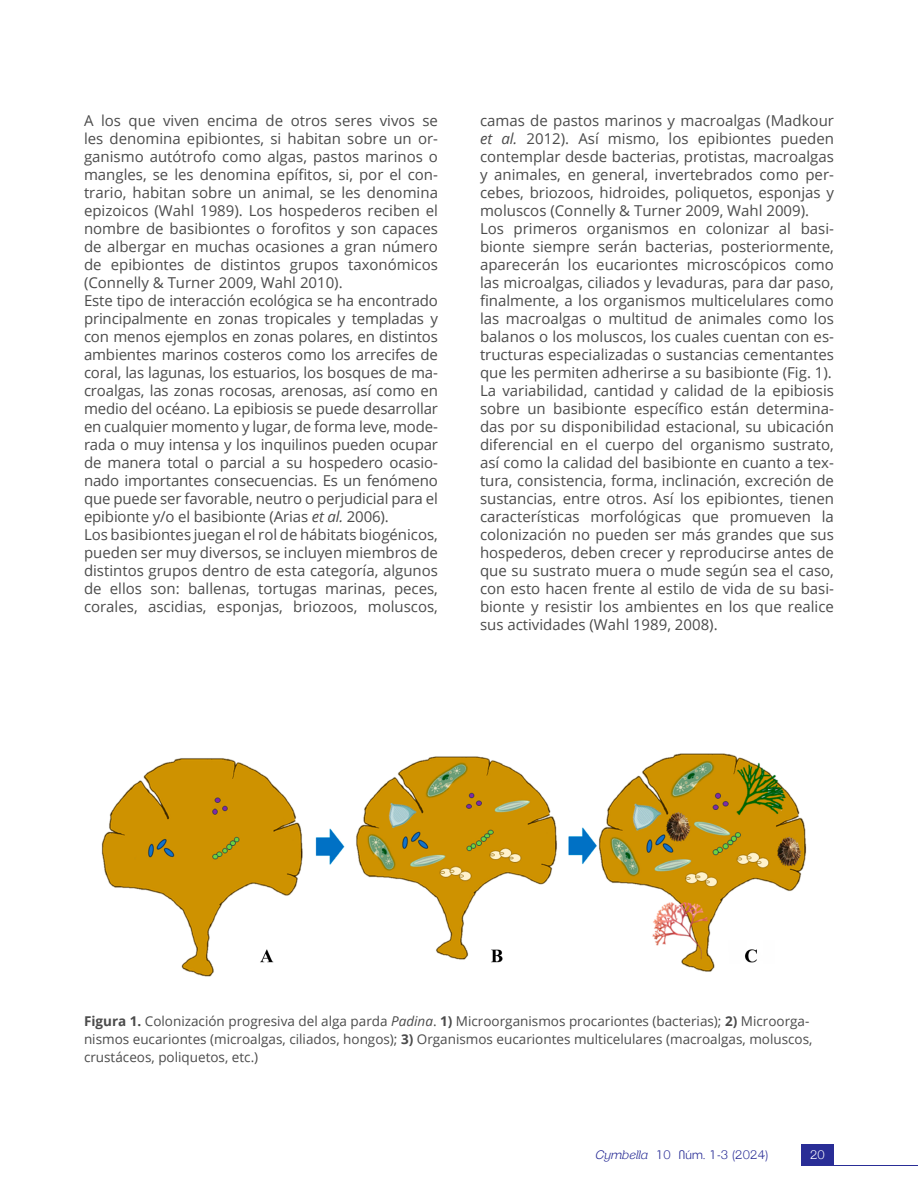
<style>
.page{position:relative;width:918px;height:1188px;background:#fff}
.page>*{position:absolute;margin:0;border:0;box-sizing:border-box;transform-origin:0 0}
.t1{font:15px/18px "Open Sans";color:#4b4b4b}
.t2{font:13.5px/18px "Open Sans";color:#4b4b4b}
.t3{font:300 12px "Clemente P Dae";letter-spacing:.025em;color:#292d96}
.t4{font:300 12px "Clemente P Dae";color:#fff}
.s1{font-style:italic}
.s2{font-weight:700}
.s3{font-family:"Clemente P Daf";font-style:italic}
</style>
<div class="page">
<div style="left:801px;top:1144px;width:33px;height:22px;background:#292d96"></div>
<hr style="left:801px;top:1165px;width:117px;height:1px;background:#292d96">
<img style="left:101px;top:753px;width:706px;height:224px">
<p class="t1" style="left:84px;top:111px;width:356px">A los que viven encima de otros seres vivos se les denomina epibiontes, si habitan sobre un or&shy;ganismo autótrofo como algas, pastos marinos o mangles, se les denomina epífitos, si, por el con&shy;trario, habitan sobre un animal, se les denomina epizoicos (Wahl 1989). Los hospederos reciben el nombre de basibiontes o forofitos y son capaces de albergar en muchas ocasiones a gran número de epibiontes de distintos grupos taxonómicos (Connelly &amp; Turner 2009, Wahl 2010).<br>Este tipo de interacción ecológica se ha encontrado principalmente en zonas tropicales y templadas y con menos ejemplos en zonas polares, en distintos ambientes marinos costeros como los arrecifes de coral, las lagunas, los estuarios, los bosques de ma&shy;croalgas, las zonas rocosas, arenosas, así como en medio del océano. La epibiosis se puede desarrollar en cualquier momento y lugar, de forma leve, mode&shy;rada o muy intensa y los inquilinos pueden ocupar de manera total o parcial a su hospedero ocasio&shy;nado importantes consecuencias. Es un fenómeno que puede ser favorable, neutro o perjudicial para el epibionte y/o el basibionte (Arias <span class="s1">et al.</span> 2006).<br>Los basibiontes juegan el rol de hábitats biogénicos, pueden ser muy diversos, se incluyen miembros de distintos grupos dentro de esta categoría, algunos de ellos son: ballenas, tortugas marinas, peces, corales, ascidias, esponjas, briozoos, moluscos,</p>
<p class="t1" style="left:480px;top:111px;width:356px">camas de pastos marinos y macroalgas (Madkour <span class="s1">et al.</span> 2012). Así mismo, los epibiontes pueden contemplar desde bacterias, protistas, macroalgas y animales, en general, invertebrados como per&shy;cebes, briozoos, hidroides, poliquetos, esponjas y moluscos (Connelly &amp; Turner 2009, Wahl 2009).<br>Los primeros organismos en colonizar al basi&shy;bionte siempre serán bacterias, posteriormente, aparecerán los eucariontes microscópicos como las microalgas, ciliados y levaduras, para dar paso, finalmente, a los organismos multicelulares como las macroalgas o multitud de animales como los balanos o los moluscos, los cuales cuentan con es&shy;tructuras especializadas o sustancias cementantes que les permiten adherirse a su basibionte (Fig. 1).<br>La variabilidad, cantidad y calidad de la epibiosis sobre un basibionte específico están determina&shy;das por su disponibilidad estacional, su ubicación diferencial en el cuerpo del organismo sustrato, así como la calidad del basibionte en cuanto a tex&shy;tura, consistencia, forma, inclinación, excreción de sustancias, entre otros. Así los epibiontes, tienen características morfológicas que promueven la colonización no pueden ser más grandes que sus hospederos, deben crecer y reproducirse antes de que su sustrato muera o mude según sea el caso, con esto hacen frente al estilo de vida de su basi&shy;bionte y resistir los ambientes en los que realice sus actividades (Wahl 1989, 2008).</p>
<p class="t2" style="left:84px;top:1012px;width:730px"><span class="s2">Figura 1.</span> Colonización progresiva del alga parda <span class="s1">Padina</span>. <span class="s2">1)</span> Microorganismos procariontes (bacterias); <span class="s2">2)</span> Microorga&shy;nismos eucariontes (microalgas, ciliados, hongos); <span class="s2">3)</span> Organismos eucariontes multicelulares (macroalgas, moluscos, crustáceos, poliquetos, etc.)</p>
<p class="t3" style="left:596px;top:1148px;width:174px"><span class="s3">Cymbella</span> 10 Núm. 1-3 (2024)</p>
<p class="t4" style="left:810px;top:1148px;width:16px">20</p>
</div>
